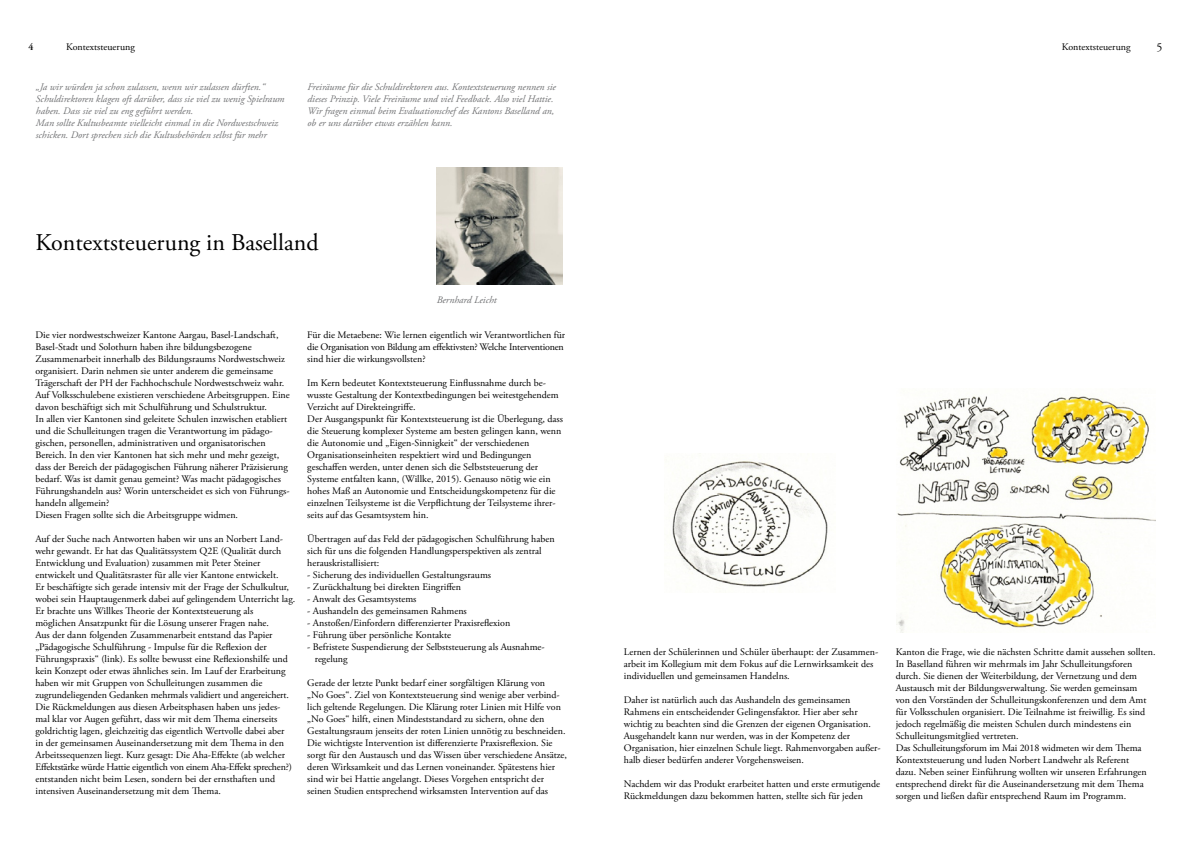
<style>
.page{position:relative;width:1191px;height:842px;background:#fff}
.page>*{position:absolute;margin:0;border:0;box-sizing:border-box;transform-origin:0 0}
.t1{font:24px "Adobe Garamond Pro";color:#000}
.t2{font:10px/12px "Adobe Garamond Pro";color:#000}
.t3{font:italic 10px/12px "Adobe Garamond Pro";color:#707173}
</style>
<div class="page">
<img style="left:437px;top:167px;width:125px;height:118px">
<img style="left:672px;top:461px;width:156px;height:126px">
<img style="left:896px;top:395px;width:259px;height:238px">
<p class="t2" style="left:66px;top:41px;width:70px">Kontextsteuerung</p>
<p class="t3" style="left:36px;top:82px;width:250px">„Ja wir würden ja schon zulassen, wenn wir zulassen dürften.“ Schuldirektoren klagen oft darüber, dass sie viel zu wenig Spielraum haben. Dass sie viel zu eng geführt werden.<br>Man sollte Kultusbeamte vielleicht einmal in die Nordwestschweiz schicken. Dort sprechen sich die Kultusbehörden selbst für mehr</p>
<p class="t3" style="left:307px;top:82px;width:250px">Freiräume für die Schuldirektoren aus. Kontextsteuerung nennen sie dieses Prinzip. Viele Freiräume und viel Feedback. Also viel Hattie.<br>Wir fragen einmal beim Evaluationschef des Kantons Baselland an, ob er uns darüber etwas erzählen kann.</p>
<h1 class="t1" style="left:35px;top:228px;width:285px">Kontextsteuerung in Baselland</h1>
<p class="t3" style="left:437px;top:294px;width:62px">Bernhard Leicht</p>
<p class="t2" style="left:35px;top:330px;width:256px">Die vier nordwestschweizer Kantone Aargau, Basel-Landschaft, Basel-Stadt und Solothurn haben ihre bildungsbezogene Zusammenarbeit innerhalb des Bildungsraums Nordwestschweiz organisiert. Darin nehmen sie unter anderem die gemeinsame Trägerschaft der PH der Fachhochschule Nordwestschweiz wahr.<br>Auf Volksschulebene existieren verschiedene Arbeitsgruppen. Eine davon beschäftigt sich mit Schulführung und Schulstruktur.<br>In allen vier Kantonen sind geleitete Schulen inzwischen etabliert und die Schulleitungen tragen die Verantwortung im pädago&shy;gischen, personellen, administrativen und organisatorischen Bereich. In den vier Kantonen hat sich mehr und mehr gezeigt, dass der Bereich der pädagogischen Führung näherer Präzisierung bedarf. Was ist damit genau gemeint? Was macht pädagogisches Führungshandeln aus? Worin unterscheidet es sich von Führungs&shy;handeln allgemein?<br>Diesen Fragen sollte sich die Arbeitsgruppe widmen.</p>
<p class="t2" style="left:35px;top:534px;width:261px">Auf der Suche nach Antworten haben wir uns an Norbert Land&shy;wehr gewandt. Er hat das Qualitätssystem Q2E (Qualität durch Entwicklung und Evaluation) zusammen mit Peter Steiner entwickelt und Qualitätsraster für alle vier Kantone entwickelt.<br>Er beschäftigte sich gerade intensiv mit der Frage der Schulkultur, wobei sein Hauptaugenmerk dabei auf gelingendem Unterricht lag.<br>Er brachte uns Willkes Theorie der Kontextsteuerung als möglichen Ansatzpunkt für die Lösung unserer Fragen nahe.<br>Aus der dann folgenden Zusammenarbeit entstand das Papier „Pädagogische Schulführung - Impulse für die Reflexion der Führungspraxis“ (link). Es sollte bewusst eine Reflexionshilfe und kein Konzept oder etwas ähnliches sein. Im Lauf der Erarbeitung haben wir mit Gruppen von Schulleitungen zusammen die zugrundeliegenden Gedanken mehrmals validiert und angereichert.<br>Die Rückmeldungen aus diesen Arbeitsphasen haben uns jedes&shy;mal klar vor Augen geführt, dass wir mit dem Thema einerseits goldrichtig lagen, gleichzeitig das eigentlich Wertvolle dabei aber<br>in der gemeinsamen Auseinandersetzung mit dem Thema in den Arbeitssequenzen liegt. Kurz gesagt: Die Aha-Effekte (ab welcher Effektstärke würde Hattie eigentlich von einem Aha-Effekt sprechen?) entstanden nicht beim Lesen, sondern bei der ernsthaften und intensiven Auseinandersetzung mit dem Thema.</p>
<p class="t2" style="left:307px;top:330px;width:259px">Für die Metaebene: Wie lernen eigentlich wir Verantwortlichen für die Organisation von Bildung am effektivsten? Welche Interventionen sind hier die wirkungsvollsten?</p>
<p class="t2" style="left:307px;top:378px;width:257px">Im Kern bedeutet Kontextsteuerung Einflussnahme durch be&shy;wusste Gestaltung der Kontextbedingungen bei weitestgehendem Verzicht auf Direkteingriffe.<br>Der Ausgangspunkt für Kontextsteuerung ist die Überlegung, dass die Steuerung komplexer Systeme am besten gelingen kann, wenn die Autonomie und „Eigen-Sinnigkeit“ der verschiedenen Organisationseinheiten respektiert wird und Bedingungen geschaffen werden, unter denen sich die Selbststeuerung der Systeme entfalten kann, (Willke, 2015). Genauso nötig wie ein hohes Maß an Autonomie und Entscheidungskompetenz für die einzelnen Teilsysteme ist die Verpflichtung der Teilsysteme ihrer&shy;seits auf das Gesamtsystem hin.</p>
<p class="t2" style="left:307px;top:534px;width:249px">Übertragen auf das Feld der pädagogischen Schulführung haben sich für uns die folgenden Handlungsperspektiven als zentral herauskristallisiert:</p>
<p class="t2" style="left:307px;top:570px;width:185px">- Sicherung des individuellen Gestaltungsraums</p>
<p class="t2" style="left:307px;top:582px;width:155px">- Zurückhaltung bei direkten Eingriffen</p>
<p class="t2" style="left:307px;top:594px;width:111px">- Anwalt des Gesamtsystems</p>
<p class="t2" style="left:307px;top:606px;width:161px">- Aushandeln des gemeinsamen Rahmens</p>
<p class="t2" style="left:307px;top:618px;width:204px">- Anstoßen/Einfordern differenzierter Praxisreflexion</p>
<p class="t2" style="left:307px;top:630px;width:145px">- Führung über persönliche Kontakte</p>
<p class="t2" style="left:315px;top:642px;width:231px;text-indent:-8px">- Befristete Suspendierung der Selbststeuerung als Ausnahme&shy;regelung</p>
<p class="t2" style="left:307px;top:678px;width:261px">Gerade der letzte Punkt bedarf einer sorgfältigen Klärung von<br>„No Goes“. Ziel von Kontextsteuerung sind wenige aber verbind&shy;lich geltende Regelungen. Die Klärung roter Linien mit Hilfe von „No Goes“ hilft, einen Mindeststandard zu sichern, ohne den Gestaltungsraum jenseits der roten Linien unnötig zu beschneiden.<br>Die wichtigste Intervention ist differenzierte Praxisreflexion. Sie sorgt für den Austausch und das Wissen über verschiedene Ansätze, deren Wirksamkeit und das Lernen voneinander. Spätestens hier sind wir bei Hattie angelangt. Dieses Vorgehen entspricht der seinen Studien entsprechend wirksamsten Intervention auf das</p>
<p class="t2" style="left:1061px;top:41px;width:70px">Kontextsteuerung</p>
<p class="t2" style="left:624px;top:646px;width:256px">Lernen der Schülerinnen und Schüler überhaupt: der Zusammen&shy;arbeit im Kollegium mit dem Fokus auf die Lernwirksamkeit des individuellen und gemeinsamen Handelns.</p>
<p class="t2" style="left:624px;top:694px;width:258px">Daher ist natürlich auch das Aushandeln des gemeinsamen Rahmens ein entscheidender Gelingensfaktor. Hier aber sehr wichtig zu beachten sind die Grenzen der eigenen Organisation.<br>Ausgehandelt kann nur werden, was in der Kompetenz der Organisation, hier einzelnen Schule liegt. Rahmenvorgaben außer&shy;halb dieser bedürfen anderer Vorgehensweisen.</p>
<p class="t2" style="left:624px;top:778px;width:258px">Nachdem wir das Produkt erarbeitet hatten und erste ermutigende<br>Rückmeldungen dazu bekommen hatten, stellte sich für jeden</p>
<p class="t2" style="left:895px;top:646px;width:261px">Kanton die Frage, wie die nächsten Schritte damit aussehen sollten.<br>In Baselland führen wir mehrmals im Jahr Schulleitungsforen durch. Sie dienen der Weiterbildung, der Vernetzung und dem Austausch mit der Bildungsverwaltung. Sie werden gemeinsam<br>von den Vorständen der Schulleitungskonferenzen und dem Amt für Volksschulen organisiert. Die Teilnahme ist freiwillig. Es sind jedoch regelmäßig die meisten Schulen durch mindestens ein Schulleitungsmitglied vertreten.<br>Das Schulleitungsforum im Mai 2018 widmeten wir dem Thema Kontextsteuerung und luden Norbert Landwehr als Referent<br>dazu. Neben seiner Einführung wollten wir unseren Erfahrungen entsprechend direkt für die Auseinandersetzung mit dem Thema sorgen und ließen dafür entsprechend Raum im Programm.</p>
</div>
